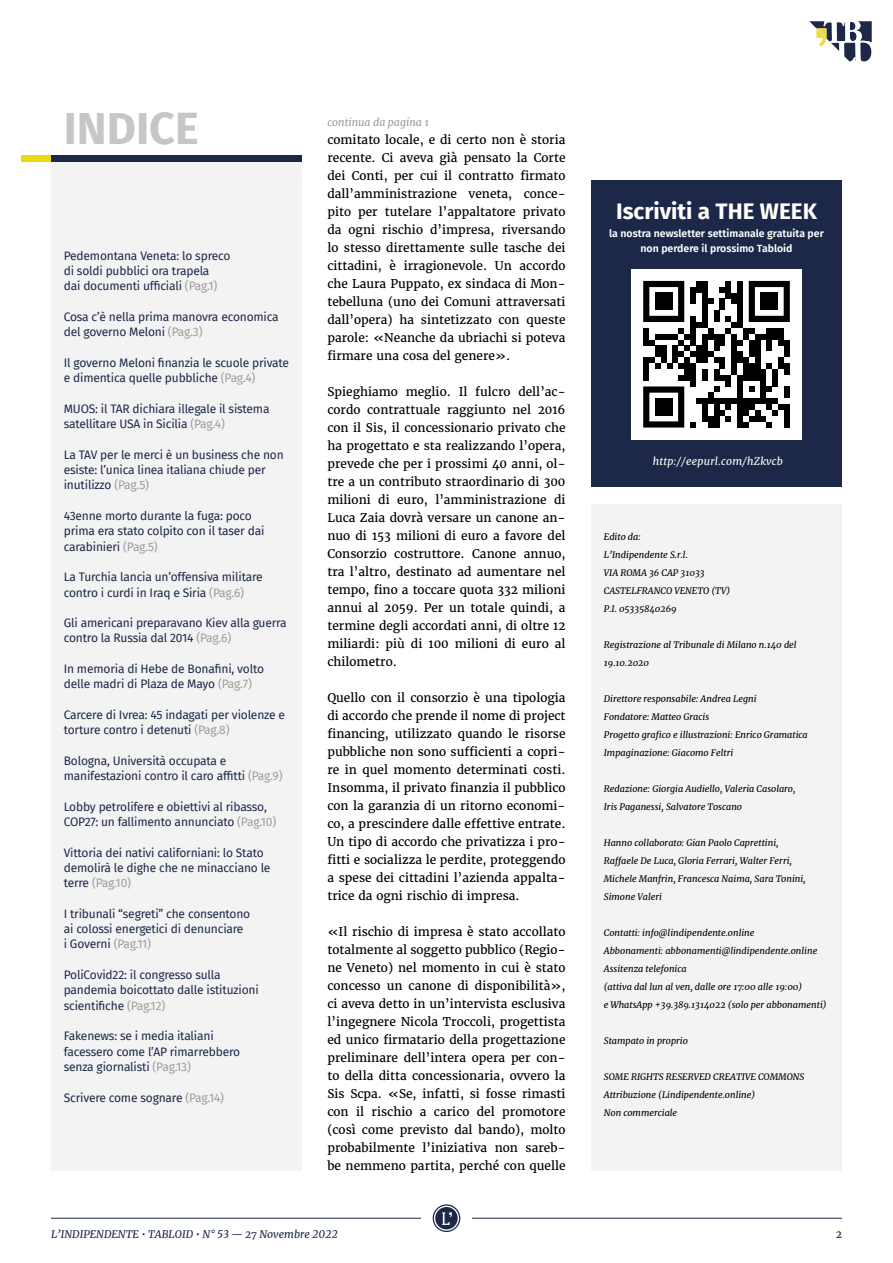
<style>
.page{position:relative;width:893px;height:1263px;background:#fff}
.page>*{position:absolute;margin:0;border:0;box-sizing:border-box;transform-origin:0 0}
.t1{font:700 45px "Fira Sans";color:#c6c6c6}
.t2{font:700 22.5px "Fira Sans";color:#fff}
.t3{font:12px/18px "Merriweather";color:#000;text-align:justify}
.t4{font:12px/15.3px "Fira Sans";letter-spacing:-.015em;color:#1d2849}
.t5{font:600 10.5px/15px "Fira Sans";color:#fff;text-align:center}
.t6{font:italic 10.5px "Merriweather";color:#1d2849}
.t7{font:italic 10.5px "Merriweather";letter-spacing:.025em;color:#fff}
.t8{font:italic 10.5px "Merriweather";color:#9d9d9c}
.t9{font:10.5px "Merriweather";color:#1d2849}
.t10{font:italic 9px/18px "Merriweather";color:#000}
.s1{color:#9d9d9c}
</style>
<div class="page">
<hr style="left:51px;top:1218px;width:370px;height:1px;background:#1d2849">
<hr style="left:472px;top:1218px;width:370px;height:1px;background:#1d2849">
<svg style="left:433px;top:1204px;width:27px;height:28px"></svg>
<svg style="left:809px;top:21px;width:63px;height:41px"></svg>
<div style="left:21px;top:156px;width:30px;height:6px;background:#ebd912"></div>
<div style="left:51px;top:156px;width:251px;height:6px;background:#1d2849"></div>
<div style="left:51px;top:162px;width:251px;height:1008px;background:#f3f3f3"></div>
<div style="left:591px;top:180px;width:251px;height:306px;background:#1d2849"></div>
<div style="left:591px;top:504px;width:251px;height:666px;background:#f3f3f3"></div>
<div style="left:631px;top:269px;width:170px;height:170px;background:#fff"></div>
<svg style="left:643px;top:281px;width:147px;height:147px"></svg>
<div style="left:655px;top:293px;width:17px;height:17px;background:#000"></div>
<div style="left:760px;top:293px;width:18px;height:17px;background:#000"></div>
<div style="left:655px;top:398px;width:17px;height:18px;background:#000"></div>
<h1 class="t1" style="left:64px;top:90px;width:137px">INDICE</h1>
<p class="t4" style="left:64px;top:248px;width:168px">Pedemontana Veneta: lo spreco di soldi pubblici ora trapela<br>dai documenti ufficiali <span class="s1">(Pag.1)</span></p>
<p class="t4" style="left:64px;top:309px;width:217px">Cosa c’è nella prima manovra economica del governo Meloni <span class="s1">(Pag.3)</span></p>
<p class="t4" style="left:64px;top:355px;width:227px">Il governo Meloni finanzia le scuole private e dimentica quelle pubbliche <span class="s1">(Pag.4)</span></p>
<p class="t4" style="left:64px;top:401px;width:207px">MUOS: il TAR dichiara illegale il sistema satellitare USA in Sicilia <span class="s1">(Pag.4)</span></p>
<p class="t4" style="left:64px;top:447px;width:221px">La TAV per le merci è un business che non esiste: l’unica linea italiana chiude per inutilizzo <span class="s1">(Pag.5)</span></p>
<p class="t4" style="left:64px;top:508px;width:202px">43enne morto durante la fuga: poco prima era stato colpito con il taser dai carabinieri <span class="s1">(Pag.5)</span></p>
<p class="t4" style="left:64px;top:569px;width:200px">La Turchia lancia un’offensiva militare contro i curdi in Iraq e Siria <span class="s1">(Pag.6)</span></p>
<p class="t4" style="left:64px;top:615px;width:225px">Gli americani preparavano Kiev alla guerra contro la Russia dal 2014 <span class="s1">(Pag.6)</span></p>
<p class="t4" style="left:64px;top:661px;width:202px">In memoria di Hebe de Bonafini, volto delle madri di Plaza de Mayo <span class="s1">(Pag.7)</span></p>
<p class="t4" style="left:64px;top:707px;width:223px">Carcere di Ivrea: 45 indagati per violenze e torture contro i detenuti <span class="s1">(Pag.8)</span></p>
<p class="t4" style="left:64px;top:753px;width:220px">Bologna, Università occupata e manifestazioni contro il caro affitti <span class="s1">(Pag.9)</span></p>
<p class="t4" style="left:64px;top:799px;width:214px">Lobby petrolifere e obiettivi al ribasso,<br>COP27: un fallimento annunciato <span class="s1">(Pag.10)</span></p>
<p class="t4" style="left:64px;top:844px;width:208px">Vittoria dei nativi californiani: lo Stato demolirà le dighe che ne minacciano le terre <span class="s1">(Pag.10)</span></p>
<p class="t4" style="left:64px;top:906px;width:188px">I tribunali “segreti” che consentono ai colossi energetici di denunciare<br>i Governi <span class="s1">(Pag.11)</span></p>
<p class="t4" style="left:64px;top:967px;width:197px">PoliCovid22: il congresso sulla pandemia boicottato dalle istituzioni scientifiche <span class="s1">(Pag.12)</span></p>
<p class="t4" style="left:64px;top:1028px;width:178px">Fakenews: se i media italiani facessero come l’AP rimarrebbero senza giornalisti <span class="s1">(Pag.13)</span></p>
<p class="t4" style="left:64px;top:1089px;width:162px">Scrivere come sognare <span class="s1">(Pag.14)</span></p>
<p class="t8" style="left:327px;top:115px;width:103px">continua da pagina 1</p>
<p class="t3" style="left:327px;top:131px;width:240px">comitato locale, e di certo non è storia recente. Ci aveva già pensato la Corte dei Conti, per cui il contratto firmato dall’amministrazione veneta, conce&shy;pito per tutelare l’appaltatore privato da ogni rischio d’impresa, riversando lo stesso direttamente sulle tasche dei cittadini, è irragionevole. Un accordo che Laura Puppato, ex sindaca di Mon&shy;tebelluna (uno dei Comuni attraversati dall’opera) ha sintetizzato con queste parole: «Neanche da ubriachi si poteva firmare una cosa del genere».</p>
<p class="t3" style="left:327px;top:383px;width:240px">Spieghiamo meglio. Il fulcro dell’ac&shy;cordo contrattuale raggiunto nel 2016 con il Sis, il concessionario privato che ha progettato e sta realizzando l’opera, prevede che per i prossimi 40 anni, ol&shy;tre a un contributo straordinario di 300 milioni di euro, l’amministrazione di Luca Zaia dovrà versare un canone an&shy;nuo di 153 milioni di euro a favore del Consorzio costruttore. Canone annuo, tra l’altro, destinato ad aumentare nel tempo, fino a toccare quota 332 milioni annui al 2059. Per un totale quindi, a termine degli accordati anni, di oltre 12 miliardi: più di 100 milioni di euro al chilometro.</p>
<p class="t3" style="left:327px;top:689px;width:240px">Quello con il consorzio è una tipologia di accordo che prende il nome di project financing, utilizzato quando le risorse pubbliche non sono sufficienti a copri&shy;re in quel momento determinati costi.<br>Insomma, il privato finanzia il pubblico con la garanzia di un ritorno economi&shy;co, a prescindere dalle effettive entrate.<br>Un tipo di accordo che privatizza i pro&shy;fitti e socializza le perdite, proteggendo a spese dei cittadini l’azienda appalta&shy;trice da ogni rischio di impresa.</p>
<p class="t3" style="left:327px;top:923px;width:240px">«Il rischio di impresa è stato accollato totalmente al soggetto pubblico (Regio&shy;ne Veneto) nel momento in cui è stato concesso un canone di disponibilità», ci aveva detto in un’intervista esclusiva l’ingegnere Nicola Troccoli, progettista ed unico firmatario della progettazione preliminare dell’intera opera per con&shy;to della ditta concessionaria, ovvero la Sis Scpa. «Se, infatti, si fosse rimasti con il rischio a carico del promotore (così come previsto dal bando), molto probabilmente l’iniziativa non sareb&shy;be nemmeno partita, perché con quelle</p>
<h2 class="t2" style="left:616px;top:192px;width:202px">Iscriviti a THE WEEK</h2>
<p class="t5" style="left:609px;top:225px;width:216px">la nostra newsletter settimanale gratuita per non perdere il prossimo Tabloid</p>
<p class="t7" style="left:653px;top:454px;width:132px">http://eepurl.com/hZkvcb</p>
<p class="t10" style="left:604px;top:528px;width:128px">Edito da:<br>L’Indipendente S.r.l.<br>VIA ROMA 36 CAP 31033<br>CASTELFRANCO VENETO (TV)<br>P.I. 05335840269</p>
<p class="t10" style="left:604px;top:636px;width:194px">Registrazione al Tribunale di Milano n.140 del<br>19.10.2020</p>
<p class="t10" style="left:604px;top:690px;width:205px">Direttore responsabile: Andrea Legni<br>Fondatore: Matteo Gracis<br>Progetto grafico e illustrazioni: Enrico Gramatica Impaginazione: Giacomo Feltri</p>
<p class="t10" style="left:604px;top:780px;width:193px">Redazione: Giorgia Audiello, Valeria Casolaro,<br>Iris Paganessi, Salvatore Toscano</p>
<p class="t10" style="left:604px;top:834px;width:203px">Hanno collaborato: Gian Paolo Caprettini, Raffaele De Luca, Gloria Ferrari, Walter Ferri, Michele Manfrin, Francesca Naima, Sara Tonini, Simone Valeri</p>
<p class="t10" style="left:604px;top:924px;width:224px">Contatti: info@lindipendente.online<br>Abbonamenti: abbonamenti@lindipendente.online Assitenza telefonica<br>(attiva dal lun al ven, dalle ore 17:00 alle 19:00)<br>e WhatsApp +39.389.1314022 (solo per abbonamenti)</p>
<p class="t10" style="left:604px;top:1032px;width:86px">Stampato in proprio</p>
<p class="t10" style="left:604px;top:1068px;width:202px">SOME RIGHTS RESERVED CREATIVE COMMONS<br>Attribuzione (Lindipendente.online)<br>Non commerciale</p>
<p class="t6" style="left:51px;top:1227px;width:288px">L’INDIPENDENTE • TABLOID • N° 53 — 27 Novembre 2022</p>
<p class="t9" style="left:836px;top:1227px;width:8px">2</p>
</div>
